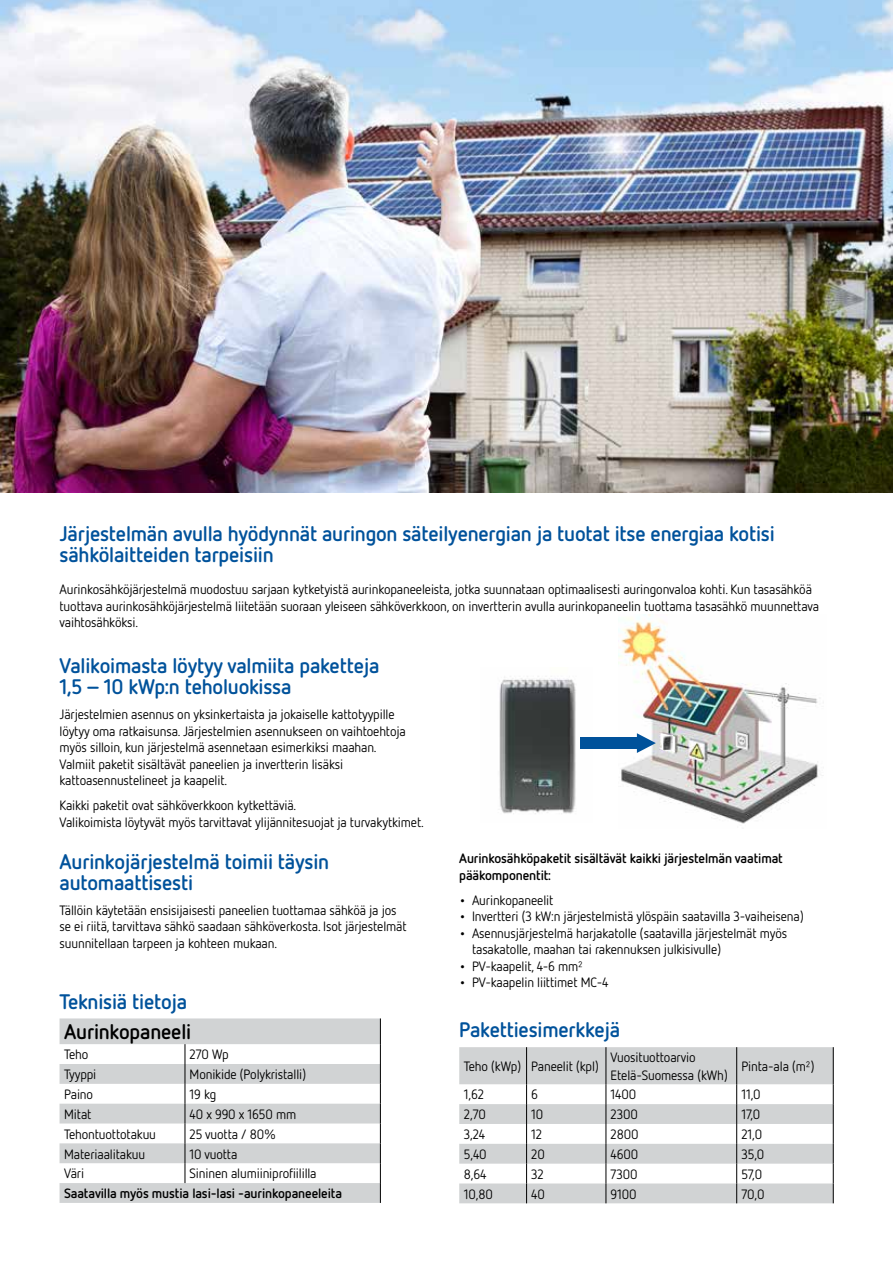
<style>
.page{position:relative;width:893px;height:1263px;background:#fff}
.page>*{position:absolute;margin:0;border:0;box-sizing:border-box;transform-origin:0 0}
.t1{font:700 21px/21px "Netto OT";letter-spacing:-.01em;color:#00529b}
.t2{font:700 21px "Netto OT";letter-spacing:-.01em;color:#000}
.t3{font:13.5px/16.5px "Netto OT";letter-spacing:-.01em;color:#000}
.t4{font:700 13.5px/16.5px "Netto OT";letter-spacing:-.01em;color:#000}
.s1{font-weight:700}
.s2{font-family:"DIN";font-weight:300}
</style>
<div class="page">
<img style="left:36px;top:0;width:857px;height:493px">
<div style="left:0;top:0;width:36px;height:528px;background:#fff;opacity:.6"></div>
<svg style="left:60px;top:1018px;width:320px;height:185px;fill:#d1d3d4"></svg>
<svg style="left:185px;top:1044px;width:1px;height:139px"></svg>
<svg style="left:380px;top:1018px;width:1px;height:185px"></svg>
<svg style="left:459px;top:1047px;width:374px;height:156px;fill:#d1d3d4"></svg>
<hr style="left:526px;top:1047px;width:1px;height:37px;background:#000">
<hr style="left:606px;top:1047px;width:1px;height:37px;background:#000">
<hr style="left:736px;top:1047px;width:1px;height:37px;background:#000">
<hr style="left:833px;top:1047px;width:1px;height:37px;background:#000">
<svg style="left:526px;top:1084px;width:1px;height:119px"></svg>
<svg style="left:606px;top:1084px;width:1px;height:119px"></svg>
<svg style="left:736px;top:1084px;width:1px;height:119px"></svg>
<svg style="left:833px;top:1084px;width:1px;height:119px"></svg>
<img style="left:499px;top:676px;width:77px;height:138px">
<img style="left:618px;top:615px;width:205px;height:209px">
<div style="left:580px;top:737px;width:58px;height:12px;background:#00529b"></div>
<svg style="left:637px;top:733px;width:38px;height:20px"></svg>
<h1 class="t1" style="left:60px;top:523px;width:717px">Järjestelmän avulla hyödynnät auringon säteilyenergian ja tuotat itse energiaa kotisi sähkölaitteiden tarpeisiin</h1>
<p class="t3" style="left:60px;top:581px;width:761px">Aurinkosähköjärjestelmä muodostuu sarjaan kytketyistä aurinkopaneeleista, jotka suunnataan optimaalisesti auringonvaloa kohti. Kun tasasähköä tuottava aurinkosähköjärjestelmä liitetään suoraan yleiseen sähköverkkoon, on invertterin avulla aurinkopaneelin tuottama tasasähkö muunnettava vaihtosähköksi.</p>
<h1 class="t1" style="left:60px;top:655px;width:321px">Valikoimasta löytyy valmiita paketteja<br>1,5 – 10 kWp:n teholuokissa</h1>
<p class="t3" style="left:60px;top:706px;width:348px">Järjestelmien asennus on yksinkertaista ja jokaiselle kattotyypille löytyy oma ratkaisunsa. Järjestelmien asennukseen on vaihtoehtoja myös silloin, kun järjestelmä asennetaan esimerkiksi maahan.<br>Valmiit paketit sisältävät paneelien ja invertterin lisäksi kattoasennustelineet ja kaapelit.</p>
<p class="t3" style="left:60px;top:797px;width:366px">Kaikki paketit ovat sähköverkkoon kytkettäviä.<br>Valikoimista löytyvät myös tarvittavat ylijännitesuojat ja turvakytkimet.</p>
<h1 class="t1" style="left:60px;top:850px;width:271px">Aurinkojärjestelmä toimii täysin automaattisesti</h1>
<p class="t3" style="left:60px;top:902px;width:349px">Tällöin käytetään ensisijaisesti paneelien tuottamaa sähköä ja jos se ei riitä, tarvittava sähkö saadaan sähköverkosta. Isot järjestelmät suunnitellaan tarpeen ja kohteen mukaan.</p>
<p class="t4" style="left:459px;top:850px;width:325px">Aurinkosähköpaketit sisältävät kaikki järjestelmän vaatimat pääkomponentit:</p>
<p class="t3" style="left:459px;top:891px;width:96px"><span class="s1">•</span> Aurinkopaneelit</p>
<p class="t3" style="left:459px;top:908px;width:346px"><span class="s1">•</span> Invertteri (3 kW:n järjestelmistä ylöspäin saatavilla 3-vaiheisena)</p>
<p class="t3" style="left:472px;top:924px;width:317px;text-indent:-13px"><span class="s1">•</span> Asennusjärjestelmä harjakatolle (saatavilla järjestelmät myös tasakatolle, maahan tai rakennuksen julkisivulle)</p>
<p class="t3" style="left:459px;top:957px;width:125px"><span class="s1">•</span> PV-kaapelit, 4-6 mm<span class="s2">²</span></p>
<p class="t3" style="left:459px;top:974px;width:151px"><span class="s1">•</span> PV-kaapelin liittimet MC-4</p>
<h1 class="t1" style="left:60px;top:990px;width:129px">Teknisiä tietoja</h1>
<h1 class="t2" style="left:64px;top:1019px;width:129px">Aurinkopaneeli</h1>
<p class="t3" style="left:64px;top:1046px;width:26px">Teho</p>
<p class="t3" style="left:190px;top:1046px;width:41px">270 Wp</p>
<p class="t3" style="left:64px;top:1066px;width:34px">Tyyppi</p>
<p class="t3" style="left:190px;top:1066px;width:118px">Monikide (Polykristalli)</p>
<p class="t3" style="left:64px;top:1086px;width:30px">Paino</p>
<p class="t3" style="left:190px;top:1086px;width:28px">19 kg</p>
<p class="t3" style="left:64px;top:1105px;width:29px">Mitat</p>
<p class="t3" style="left:190px;top:1105px;width:108px">40 x 990 x 1650 mm</p>
<p class="t3" style="left:64px;top:1125px;width:93px">Tehontuottotakuu</p>
<p class="t3" style="left:190px;top:1125px;width:88px">25 vuotta / 80%</p>
<p class="t3" style="left:64px;top:1145px;width:82px">Materiaalitakuu</p>
<p class="t3" style="left:190px;top:1145px;width:49px">10 vuotta</p>
<p class="t3" style="left:64px;top:1165px;width:21px">Väri</p>
<p class="t3" style="left:190px;top:1165px;width:129px">Sininen alumiiniprofiililla</p>
<p class="t4" style="left:64px;top:1185px;width:279px">Saatavilla myös mustia lasi-lasi -aurinkopaneeleita</p>
<h1 class="t1" style="left:459px;top:1019px;width:162px">Pakettiesimerkkejä</h1>
<p class="t3" style="left:464px;top:1058px;width:136px">Teho (kWp) Paneelit (kpl)</p>
<p class="t3" style="left:611px;top:1049px;width:119px;line-height:17.2px">Vuosituottoarvio<br>Etelä-Suomessa (kWh)</p>
<p class="t3" style="left:741px;top:1058px;width:74px">Pinta-ala (m<span class="s2">²</span>)</p>
<p class="t3" style="left:464px;top:1086px;width:22px">1,62</p>
<p class="t3" style="left:531px;top:1086px;width:8px">6</p>
<p class="t3" style="left:611px;top:1086px;width:27px">1400</p>
<p class="t3" style="left:741px;top:1086px;width:21px">11,0</p>
<p class="t3" style="left:464px;top:1106px;width:24px">2,70</p>
<p class="t3" style="left:531px;top:1106px;width:14px">10</p>
<p class="t3" style="left:611px;top:1106px;width:29px">2300</p>
<p class="t3" style="left:741px;top:1106px;width:21px">17,0</p>
<p class="t3" style="left:464px;top:1126px;width:23px">3,24</p>
<p class="t3" style="left:531px;top:1126px;width:12px">12</p>
<p class="t3" style="left:611px;top:1126px;width:29px">2800</p>
<p class="t3" style="left:741px;top:1126px;width:22px">21,0</p>
<p class="t3" style="left:464px;top:1146px;width:24px">5,40</p>
<p class="t3" style="left:531px;top:1146px;width:15px">20</p>
<p class="t3" style="left:611px;top:1146px;width:29px">4600</p>
<p class="t3" style="left:741px;top:1146px;width:24px">35,0</p>
<p class="t3" style="left:464px;top:1165px;width:24px">8,64</p>
<p class="t3" style="left:531px;top:1165px;width:14px">32</p>
<p class="t3" style="left:611px;top:1165px;width:28px">7300</p>
<p class="t3" style="left:741px;top:1165px;width:22px">57,0</p>
<p class="t3" style="left:464px;top:1185px;width:31px">10,80</p>
<p class="t3" style="left:531px;top:1185px;width:15px">40</p>
<p class="t3" style="left:611px;top:1185px;width:28px">9100</p>
<p class="t3" style="left:741px;top:1185px;width:25px">70,0</p>
</div>
